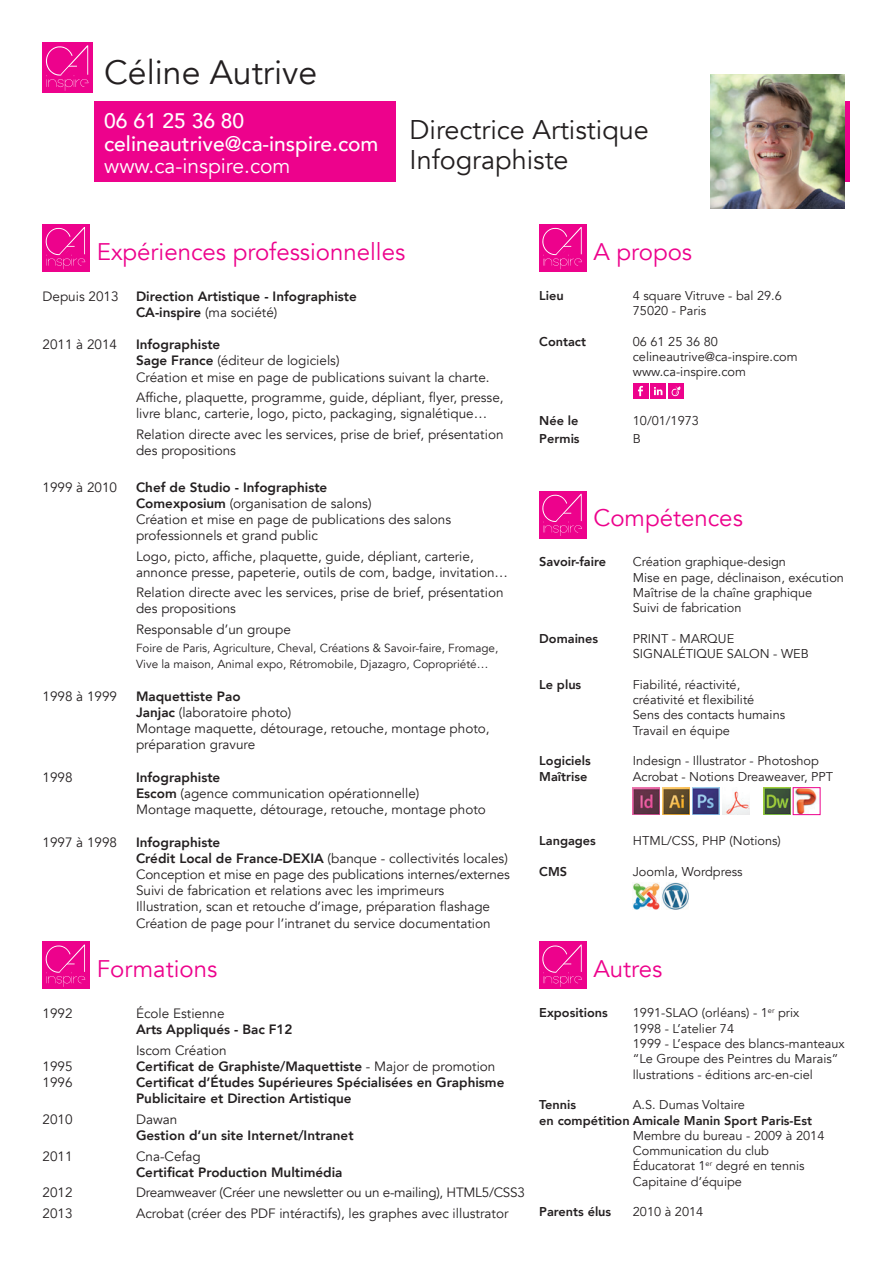
<style>
.page{position:relative;width:893px;height:1263px;background:#fff}
.page>*{position:absolute;margin:0;border:0;box-sizing:border-box;transform-origin:0 0}
.t1{font:33.75px "Avenir";color:#231f20}
.t2{font:27px/30px "Avenir";color:#231f20}
.t3{font:24px "Avenir";color:#ed028c}
.t4{font:500 21px/22.5px "Avenir";color:#fff}
.t5{font:21px "Avenir";color:#fff}
.t6{font:13.5px/16.2px "Avenir";color:#231f20}
.t7{font:800 13.5px/16.2px "Avenir";color:#231f20}
.t8{font:13.5px "Avenir";letter-spacing:-.02em;color:#231f20}
.t9{font:12.75px/15.3px "Avenir";color:#231f20}
.t10{font:800 12.75px "Avenir";color:#231f20}
.t11{font:11.7px/16.2px "Avenir";color:#231f20}
.s1{font-weight:400}
.s2{font-weight:800}
</style>
<div class="page">
<div style="left:844px;top:101px;width:6px;height:81px;background:#ed028c"></div>
<div style="left:94px;top:101px;width:301px;height:81px;background:#ed028c"></div>
<img style="left:722px;top:791px;width:27px;height:24px">
<img style="left:795px;top:789px;width:22px;height:24px">
<div style="left:793px;top:787px;width:27px;height:28px;border:1px solid #ed028c"></div>
<img style="left:692px;top:788px;width:27px;height:27px">
<img style="left:764px;top:788px;width:27px;height:27px">
<img style="left:663px;top:788px;width:27px;height:27px">
<img style="left:633px;top:788px;width:27px;height:27px">
<img style="left:633px;top:883px;width:27px;height:27px">
<img style="left:662px;top:883px;width:27px;height:27px">
<div style="left:651px;top:383px;width:15px;height:16px;background:#ed028c"></div>
<svg style="left:654px;top:387px;width:8px;height:8px"></svg>
<div style="left:633px;top:383px;width:15px;height:16px;background:#ed028c"></div>
<svg style="left:638px;top:386px;width:5px;height:10px"></svg>
<div style="left:668px;top:383px;width:16px;height:16px;background:#ed028c"></div>
<svg style="left:672px;top:386px;width:9px;height:10px"></svg>
<div style="left:539px;top:224px;width:47px;height:47px;background:#ed028c"></div>
<svg style="left:542px;top:227px;width:40px;height:42px"></svg>
<div style="left:43px;top:224px;width:47px;height:47px;background:#ed028c"></div>
<svg style="left:46px;top:227px;width:39px;height:42px"></svg>
<div style="left:43px;top:942px;width:47px;height:47px;background:#ed028c"></div>
<svg style="left:46px;top:944px;width:39px;height:43px"></svg>
<div style="left:539px;top:491px;width:47px;height:47px;background:#ed028c"></div>
<svg style="left:542px;top:494px;width:40px;height:42px"></svg>
<div style="left:539px;top:942px;width:47px;height:47px;background:#ed028c"></div>
<svg style="left:542px;top:944px;width:40px;height:43px"></svg>
<img style="left:711px;top:74px;width:133px;height:134px">
<div style="left:43px;top:43px;width:50px;height:50px;background:#ed028c"></div>
<svg style="left:46px;top:45px;width:42px;height:46px"></svg>
<h1 class="t1" style="left:104px;top:52px;width:215px">Céline Autrive</h1>
<h3 class="t4" style="left:104px;top:109px;width:276px">06 61 25 36 80 celineautrive@ca-inspire.com</h3>
<h3 class="t5" style="left:104px;top:153px;width:188px">www.ca-inspire.com</h3>
<h2 class="t2" style="left:410px;top:115px;width:241px">Directrice Artistique<br>Infographiste</h2>
<h3 class="t3" style="left:97px;top:237px;width:310px">Expériences professionnelles</h3>
<h3 class="t3" style="left:593px;top:237px;width:100px">A propos</h3>
<p class="t6" style="left:43px;top:288px;width:78px">Depuis 2013</p>
<p class="t7" style="left:136px;top:288px;width:222px">Direction Artistique - Infographiste<br>CA-inspire <span class="s1">(ma société)</span></p>
<p class="t6" style="left:43px;top:337px;width:76px">2011 à 2014</p>
<p class="t6" style="left:136px;top:337px;width:355px"><span class="s2">Infographiste<br>Sage France</span> (éditeur de logiciels)<br>Création et mise en page de publications suivant la charte.</p>
<p class="t6" style="left:136px;top:389px;width:369px">Affiche, plaquette, programme, guide, dépliant, flyer, presse, livre blanc, carterie, logo, picto, packaging, signalétique…</p>
<p class="t6" style="left:136px;top:426px;width:369px">Relation directe avec les services, prise de brief, présentation des propositions</p>
<p class="t6" style="left:43px;top:479px;width:76px">1999 à 2010</p>
<p class="t6" style="left:136px;top:479px;width:317px"><span class="s2">Chef de Studio - Infographiste<br>Comexposium</span> (organisation de salons)<br>Création et mise en page de publications des salons professionnels et grand public</p>
<p class="t6" style="left:136px;top:548px;width:374px">Logo, picto, affiche, plaquette, guide, dépliant, carterie, annonce presse, papeterie, outils de com, badge, invitation…</p>
<p class="t6" style="left:136px;top:585px;width:369px">Relation directe avec les services, prise de brief, présentation des propositions</p>
<p class="t6" style="left:136px;top:621px;width:156px">Responsable d’un groupe</p>
<p class="t11" style="left:136px;top:640px;width:364px">Foire de Paris, Agriculture, Cheval, Créations &amp; Savoir-faire, Fromage,<br>Vive la maison, Animal expo, Rétromobile, Djazagro, Copropriété…</p>
<p class="t6" style="left:43px;top:688px;width:76px">1998 à 1999</p>
<p class="t6" style="left:136px;top:688px;width:355px"><span class="s2">Maquettiste Pao<br>Janjac</span> (laboratoire photo)<br>Montage maquette, détourage, retouche, montage photo, préparation gravure</p>
<p class="t6" style="left:43px;top:769px;width:32px">1998</p>
<p class="t6" style="left:136px;top:769px;width:351px"><span class="s2">Infographiste<br>Escom</span> (agence communication opérationnelle)<br>Montage maquette, détourage, retouche, montage photo</p>
<p class="t6" style="left:43px;top:834px;width:76px">1997 à 1998</p>
<p class="t6" style="left:136px;top:834px;width:375px"><span class="s2">Infographiste<br>Crédit Local de France-DEXIA</span> (banque - collectivités locales)<br>Conception et mise en page des publications internes/externes Suivi de fabrication et relations avec les imprimeurs Illustration, scan et retouche d’image, préparation flashage Création de page pour l’intranet du service documentation</p>
<h3 class="t3" style="left:97px;top:954px;width:122px">Formations</h3>
<p class="t6" style="left:43px;top:1006px;width:67px">1992 É</p>
<p class="t6" style="left:144px;top:1006px;width:82px">cole Estienne</p>
<p class="t7" style="left:136px;top:1021px;width:158px">Arts Appliqués - Bac F12</p>
<p class="t6" style="left:136px;top:1042px;width:92px">Iscom Création</p>
<p class="t6" style="left:43px;top:1058px;width:32px">1995</p>
<p class="t7" style="left:136px;top:1058px;width:361px">Certificat de Graphiste/Maquettiste <span class="s1">- Major de promotion</span></p>
<p class="t6" style="left:43px;top:1075px;width:32px">1996</p>
<p class="t7" style="left:136px;top:1074px;width:370px">Certificat d’Études Supérieures Spécialisées en Graphisme<br>Publicitaire et Direction Artistique</p>
<p class="t6" style="left:43px;top:1111px;width:32px">2010</p>
<p class="t6" style="left:136px;top:1111px;width:43px">Dawan</p>
<p class="t7" style="left:136px;top:1127px;width:219px">Gestion d’un site Internet/Intranet</p>
<p class="t6" style="left:43px;top:1148px;width:32px">2011</p>
<p class="t6" style="left:136px;top:1148px;width:66px">Cna-Cefag</p>
<p class="t7" style="left:136px;top:1164px;width:208px">Certificat Production Multimédia</p>
<p class="t6" style="left:43px;top:1185px;width:32px">2012</p>
<p class="t8" style="left:136px;top:1184px;width:390px">Dreamweaver (Créer une newsletter ou un e-mailing), HTML5/CSS3</p>
<p class="t6" style="left:43px;top:1205px;width:32px">2013</p>
<p class="t6" style="left:136px;top:1205px;width:374px">Acrobat (créer des PDF intéractifs), les graphes avec illustrator</p>
<p class="t10" style="left:539px;top:285px;width:26px">Lieu</p>
<p class="t9" style="left:633px;top:288px;width:151px">4 square Vitruve - bal 29.6<br>75020 - Paris</p>
<p class="t10" style="left:539px;top:331px;width:48px">Contact</p>
<p class="t9" style="left:633px;top:334px;width:166px">06 61 25 36 80 celineautrive@ca-inspire.com www.ca-inspire.com</p>
<p class="t10" style="left:539px;top:410px;width:41px">Née le</p>
<p class="t9" style="left:633px;top:413px;width:68px">10/01/1973</p>
<p class="t10" style="left:539px;top:428px;width:42px">Permis</p>
<p class="t9" style="left:633px;top:431px;width:10px">B</p>
<h3 class="t3" style="left:593px;top:504px;width:151px">Compétences</h3>
<p class="t10" style="left:539px;top:552px;width:68px">Savoir-faire</p>
<p class="t9" style="left:633px;top:555px;width:213px">Création graphique-design<br>Mise en page, déclinaison, exécution<br>Maîtrise de la chaîne graphique<br>Suivi de fabrication</p>
<p class="t10" style="left:539px;top:629px;width:61px">domaines</p>
<p class="t9" style="left:633px;top:631px;width:177px">PRINT - MARQUE<br>SIGNALéTIQUE SALON - WEB</p>
<p class="t10" style="left:539px;top:674px;width:44px">Le plus</p>
<p class="t9" style="left:633px;top:677px;width:154px">Fiabilité, réactivité, créativité et flexibilité<br>Sens des contacts humains<br>Travail en équipe</p>
<p class="t10" style="left:539px;top:751px;width:53px">Logiciels</p>
<p class="t9" style="left:633px;top:753px;width:188px">Indesign - Illustrator - Photoshop</p>
<p class="t10" style="left:539px;top:766px;width:50px">Maîtrise</p>
<p class="t9" style="left:633px;top:769px;width:202px">Acrobat - Notions Dreaweaver, PPT</p>
<p class="t10" style="left:539px;top:831px;width:58px">Langages</p>
<p class="t9" style="left:633px;top:834px;width:150px">HTML/CSS, PHP (Notions)</p>
<p class="t10" style="left:539px;top:862px;width:29px">CMS</p>
<p class="t9" style="left:633px;top:864px;width:111px">Joomla, Wordpress</p>
<h3 class="t3" style="left:593px;top:954px;width:70px">Autres</h3>
<p class="t10" style="left:539px;top:1003px;width:70px">Expositions</p>
<p class="t9" style="left:633px;top:1006px;width:213px">1991-SLAO (orléans) - 1<sup>er</sup> prix<br>1998 - L’atelier 74<br>1999 - L’espace des blancs-manteaux “Le Groupe des Peintres du Marais” llustrations - éditions arc-en-ciel</p>
<p class="t10" style="left:539px;top:1095px;width:38px">Tennis</p>
<p class="t9" style="left:633px;top:1097px;width:114px">A.S. Dumas Voltaire</p>
<p class="t10" style="left:539px;top:1110px;width:274px">en compétition Amicale Manin Sport Paris-Est</p>
<p class="t9" style="left:633px;top:1128px;width:193px">Membre du bureau - 2009 à 2014<br>Communication du club<br>Éducatorat 1<sup>er</sup> degré en tennis<br>Capitaine d’équipe</p>
<p class="t10" style="left:539px;top:1202px;width:74px">Parents élus</p>
<p class="t9" style="left:633px;top:1204px;width:72px">2010 à 2014</p>
</div>
